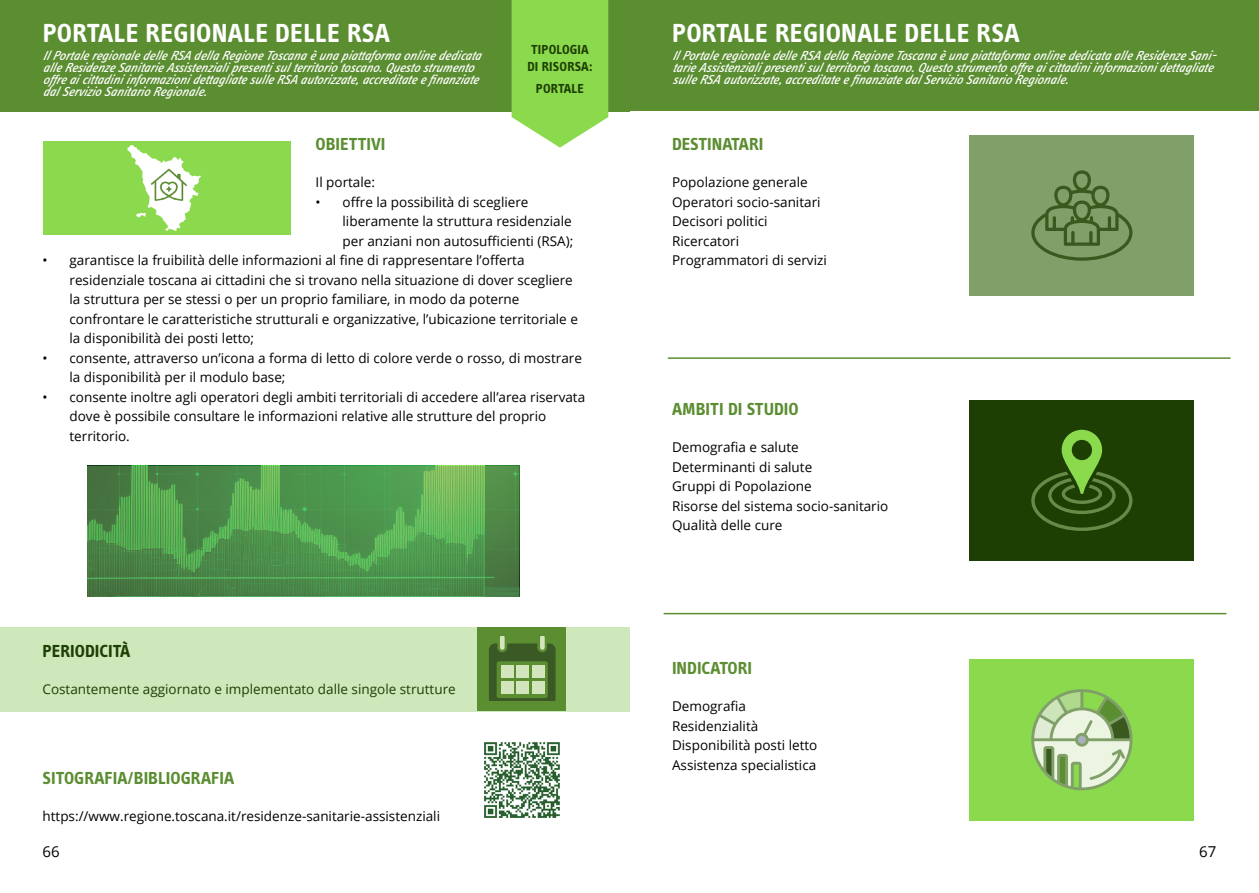
<style>
.page{position:relative;width:1259px;height:893px;background:#fff}
.page>*{position:absolute;margin:0;border:0;box-sizing:border-box;transform-origin:0 0}
.TITOLO_scheda{font:700 27px "Info Text Pro";letter-spacing:.01em;color:#fff}
.titolo_SEZIONE_scheda_verde{font:700 18px "Info Text Pro";color:#5b8d31}
.titolo_SEZIONE_scheda_verde-2{font:700 18px "Info Text Pro";color:#1e3f04}
.t1{font:15px "Open Sans";color:#000}
.CORPO_DEL_TESTO{font:13.5px/19.5px "Open Sans";color:#000}
.SOTTOTITOLO_scheda_TRE_righe{font:italic 13.5px/12px "Info Text Pro";color:#fff}
.CORPO_DEL_TESTO-2{font:13.5px "Open Sans";color:#1e3f04}
.testo_LINGUETTA_verde{font:700 13.5px "Info Text Pro";letter-spacing:.01em;color:#1e3f04}
</style>
<div class="page">
<div style="left:0;top:627px;width:629px;height:84px;background:#cfe8bb"></div>
<div style="left:477px;top:627px;width:89px;height:84px;background:#5b8d31"></div>
<svg style="left:489px;top:637px;width:66px;height:63px"></svg>
<div style="left:501px;top:665px;width:12px;height:13px;background:#d2e5bd"></div>
<div style="left:516px;top:665px;width:12px;height:13px;background:#d2e5bd"></div>
<div style="left:501px;top:681px;width:12px;height:13px;background:#d2e5bd"></div>
<div style="left:516px;top:681px;width:12px;height:13px;background:#d2e5bd"></div>
<div style="left:532px;top:665px;width:12px;height:13px;background:#d2e5bd"></div>
<div style="left:532px;top:681px;width:12px;height:13px;background:#d2e5bd"></div>
<div style="left:0;top:0;width:629px;height:111px;background:#5b8d31"></div>
<svg style="left:511px;top:0;width:97px;height:148px;background:#97dc5e"></svg>
<img style="left:44px;top:142px;width:246px;height:92px">
<svg style="left:88px;top:467px;width:431px;height:130px;background:#51964d"></svg>
<img style="left:484px;top:742px;width:76px;height:76px">
<div style="left:630px;top:1px;width:629px;height:110px;background:#5b8d31"></div>
<hr style="left:668px;top:357px;width:562px;height:2px;background:#5b8d31">
<hr style="left:663px;top:613px;width:563px;height:1px;background:#5b8d31">
<div style="left:969px;top:135px;width:225px;height:161px;background:#819f68"></div>
<svg style="left:1031px;top:170px;width:101px;height:91px"></svg>
<div style="left:969px;top:400px;width:225px;height:160px;background:#1e3f04"></div>
<svg style="left:1031px;top:430px;width:101px;height:101px"></svg>
<div style="left:969px;top:660px;width:225px;height:161px;background:#8bd94c"></div>
<svg style="left:1031px;top:689px;width:101px;height:101px"></svg>
<p class="TITOLO_scheda" style="left:43px;top:16px;width:349px">PORTALE REGIONALE DELLE RSA</p>
<p class="SOTTOTITOLO_scheda_TRE_righe" style="left:43px;top:49px;width:443px">Il PortaleregionaledelleRSAdellaRegioneToscanaèunapiattaformaonlinededicata alleResidenzeSanitarieAssistenziali presenti sul territoriotoscano.Questostrumento offreai cittadini informazioni dettagliatesulleRSAautorizzate,accreditateefinanziate dal ServizioSanitarioRegionale.</p>
<p class="titolo_SEZIONE_scheda_verde" style="left:315px;top:133px;width:71px">OBIETTIVI</p>
<p class="CORPO_DEL_TESTO" style="left:315px;top:172px;width:61px">Il portale:</p>
<p class="CORPO_DEL_TESTO" style="left:342px;top:192px;width:232px;text-indent:-27px">• offre la possibilità di scegliere liberamente la struttura residenziale per anziani non autosufficienti (RSA);</p>
<p class="CORPO_DEL_TESTO" style="left:70px;top:250px;width:510px;text-indent:-27px">• garantisce la fruibilità delle informazioni al fine di rappresentare l’offerta residenziale toscana ai cittadini che si trovano nella situazione di dover scegliere la struttura per se stessi o per un proprio familiare, in modo da poterne confrontare le caratteristiche strutturali e organizzative, l’ubicazione territoriale e la disponibilità dei posti letto;</p>
<p class="CORPO_DEL_TESTO" style="left:70px;top:348px;width:514px;text-indent:-27px">• consente, attraverso un’icona a forma di letto di colore verde o rosso, di mostrare la disponibilità per il modulo base;</p>
<p class="CORPO_DEL_TESTO" style="left:70px;top:387px;width:517px;text-indent:-27px">• consente inoltre agli operatori degli ambiti territoriali di accedere all’area riservata dove è possibile consultare le informazioni relative alle strutture del proprio territorio.</p>
<p class="testo_LINGUETTA_verde" style="left:531px;top:42px;width:59px">TIPOLOGIA</p>
<p class="testo_LINGUETTA_verde" style="left:527px;top:58px;width:67px">DI RISORSA:</p>
<p class="testo_LINGUETTA_verde" style="left:536px;top:81px;width:49px">PORTALE</p>
<p class="titolo_SEZIONE_scheda_verde-2" style="left:43px;top:640px;width:89px">PERIODICITÀ</p>
<p class="CORPO_DEL_TESTO-2" style="left:43px;top:680px;width:415px">Costantemente aggiornato e implementato dalle singole strutture</p>
<p class="titolo_SEZIONE_scheda_verde" style="left:43px;top:767px;width:193px">SITOGRAFIA/BIBLIOGRAFIA</p>
<p class="CORPO_DEL_TESTO" style="left:43px;top:806px;width:399px">https://www.regione.toscana.it/residenze-sanitarie-assistenziali</p>
<p class="TITOLO_scheda" style="left:672px;top:16px;width:349px">PORTALE REGIONALE DELLE RSA</p>
<p class="SOTTOTITOLO_scheda_TRE_righe" style="left:672px;top:49px;width:549px">Il PortaleregionaledelleRSAdellaRegioneToscanaèunapiattaformaonlinededicataalleResidenzeSani - tarieAssistenziali presenti sul territoriotoscano.Questostrumentooffreai cittadini informazioni dettagliate sulleRSAautorizzate,accreditateefinanziatedal ServizioSanitarioRegionale.</p>
<p class="titolo_SEZIONE_scheda_verde" style="left:672px;top:133px;width:93px">DESTINATARI</p>
<p class="CORPO_DEL_TESTO" style="left:672px;top:172px;width:137px">Popolazione generale</p>
<p class="CORPO_DEL_TESTO" style="left:672px;top:192px;width:150px">Operatori socio-sanitari</p>
<p class="CORPO_DEL_TESTO" style="left:672px;top:211px;width:97px">Decisori politici</p>
<p class="CORPO_DEL_TESTO" style="left:672px;top:231px;width:69px">Ricercatori</p>
<p class="CORPO_DEL_TESTO" style="left:672px;top:250px;width:156px">Programmatori di servizi</p>
<p class="titolo_SEZIONE_scheda_verde" style="left:672px;top:398px;width:128px">AMBITI DI STUDIO</p>
<p class="CORPO_DEL_TESTO" style="left:672px;top:437px;width:128px">Demografia e salute</p>
<p class="CORPO_DEL_TESTO" style="left:672px;top:456px;width:142px">Determinanti di salute</p>
<p class="CORPO_DEL_TESTO" style="left:672px;top:476px;width:141px">Gruppi di Popolazione</p>
<p class="CORPO_DEL_TESTO" style="left:672px;top:495px;width:218px">Risorse del sistema socio-sanitario</p>
<p class="CORPO_DEL_TESTO" style="left:672px;top:515px;width:112px">Qualità delle cure</p>
<p class="titolo_SEZIONE_scheda_verde" style="left:672px;top:657px;width:82px">INDICATORI</p>
<p class="CORPO_DEL_TESTO" style="left:672px;top:696px;width:76px">Demografia</p>
<p class="CORPO_DEL_TESTO" style="left:672px;top:716px;width:88px">Residenzialità</p>
<p class="CORPO_DEL_TESTO" style="left:672px;top:735px;width:147px">Disponibilità posti letto</p>
<p class="CORPO_DEL_TESTO" style="left:672px;top:755px;width:146px">Assistenza specialistica</p>
<p class="t1" style="left:43px;top:841px;width:19px">66</p>
<p class="t1" style="left:1199px;top:841px;width:19px">67</p>
</div>
